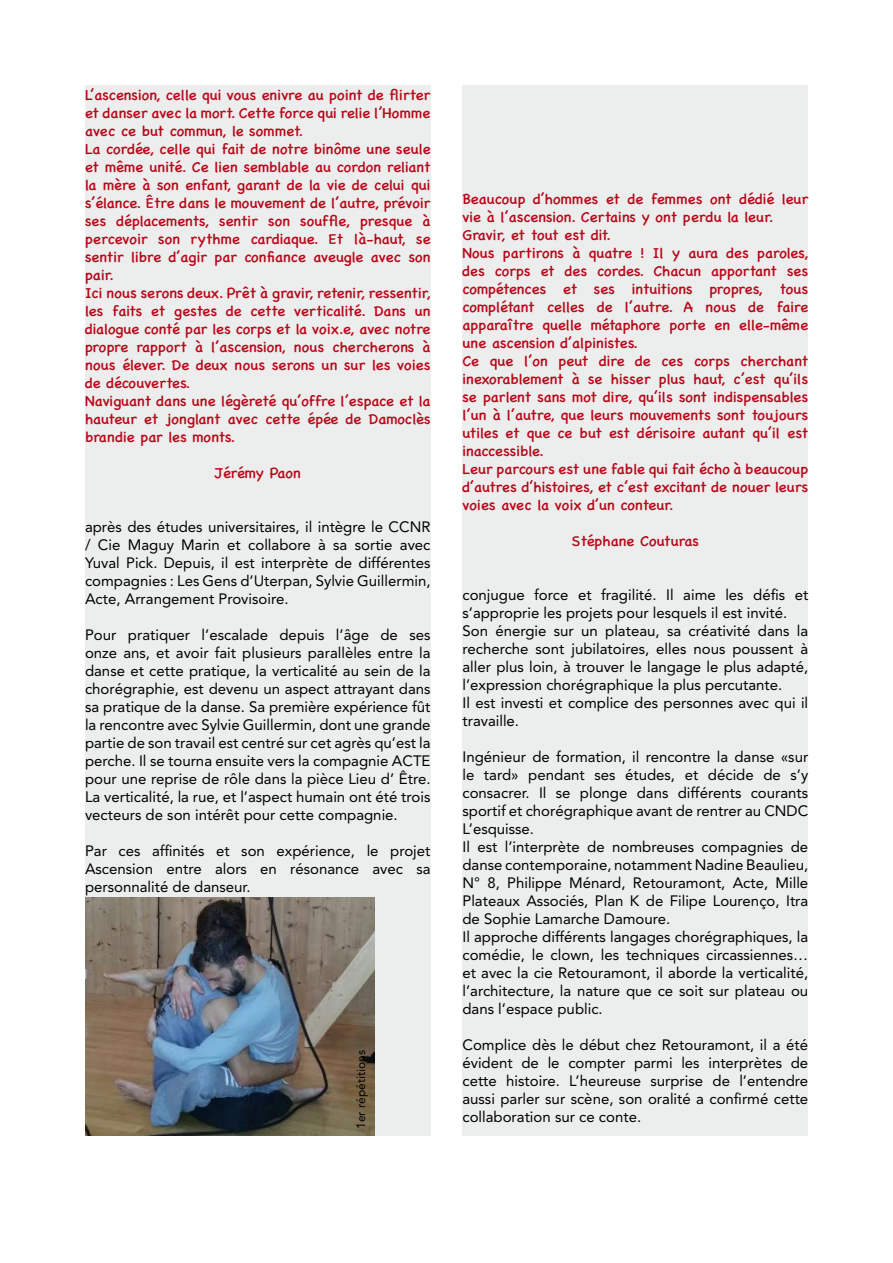
<style>
.page{position:relative;width:893px;height:1263px;background:#fff}
.page>*{position:absolute;margin:0;border:0;box-sizing:border-box;transform-origin:0 0}
.t1{font:15px/18px "Avenir LT";color:#000;text-align:justify}
.t2{font:15px/18px "Chalkboard SE";color:#b70718}
.t3{font:12px "Avenir LT";color:#000}
</style>
<div class="page">
<div style="left:85px;top:85px;width:346px;height:1050px;background:#eceded"></div>
<div style="left:462px;top:85px;width:346px;height:1050px;background:#eceded"></div>
<img style="left:85px;top:897px;width:289px;height:238px">
<p class="t2" style="left:85px;top:85px;width:347px">L’ascension, celle qui vous enivre au point de flirter et danser avec la mort. Cette force qui relie l’Homme avec ce but commun, le sommet.<br>La cordée, celle qui fait de notre binôme une seule et même unité. Ce lien semblable au cordon reliant la mère à son enfant, garant de la vie de celui qui s’élance. Être dans le mouvement de l’autre, prévoir ses déplacements, sentir son souffle, presque à percevoir son rythme cardiaque. Et là-haut, se sentir libre d’agir par confiance aveugle avec son pair.<br>Ici nous serons deux. Prêt à gravir, retenir, ressentir, les faits et gestes de cette verticalité. Dans un dialogue conté par les corps et la voix.e, avec notre propre rapport à l’ascension, nous chercherons à nous élever. De deux nous serons un sur les voies de découvertes.<br>Naviguant dans une légèreté qu’offre l’espace et la hauteur et jonglant avec cette épée de Damoclès brandie par les monts.</p>
<p class="t2" style="left:215px;top:463px;width:88px">Jérémy Paon</p>
<p class="t1" style="left:85px;top:518px;width:347px">après des études universitaires, il intègre le CCNR / Cie Maguy Marin et collabore à sa sortie avec Yuval Pick. Depuis, il est interprète de différentes compagnies : Les Gens d’Uterpan, Sylvie Guillermin, Acte, Arrangement Provisoire.</p>
<p class="t1" style="left:85px;top:626px;width:347px">Pour pratiquer l’escalade depuis l’âge de ses onze ans, et avoir fait plusieurs parallèles entre la danse et cette pratique, la verticalité au sein de la chorégraphie, est devenu un aspect attrayant dans sa pratique de la danse. Sa première expérience fût la rencontre avec Sylvie Guillermin, dont une grande partie de son travail est centré sur cet agrès qu’est la perche. Il se tourna ensuite vers la compagnie ACTE pour une reprise de rôle dans la pièce Lieu d’ Être.<br>La verticalité, la rue, et l’aspect humain ont été trois vecteurs de son intérêt pour cette compagnie.</p>
<p class="t1" style="left:85px;top:842px;width:347px">Par ces affinités et son expérience, le projet Ascension entre alors en résonance avec sa personnalité de danseur.</p>
<p class="t3" style="left:354px;top:1129px;width:80px;rotate:-90deg">1er répétitions</p>
<p class="t2" style="left:462px;top:189px;width:347px">Beaucoup d’hommes et de femmes ont dédié leur vie à l’ascension. Certains y ont perdu la leur.<br>Gravir, et tout est dit.<br>Nous partirons à quatre ! Il y aura des paroles, des corps et des cordes. Chacun apportant ses compétences et ses intuitions propres, tous complétant celles de l’autre. A nous de faire apparaître quelle métaphore porte en elle-même une ascension d’alpinistes.<br>Ce que l’on peut dire de ces corps cherchant inexorablement à se hisser plus haut, c’est qu’ils se parlent sans mot dire, qu’ils sont indispensables l’un à l’autre, que leurs mouvements sont toujours utiles et que ce but est dérisoire autant qu’il est inaccessible.<br>Leur parcours est une fable qui fait écho à beaucoup d’autres d’histoires, et c’est excitant de nouer leurs voies avec la voix d’un conteur.</p>
<p class="t2" style="left:572px;top:531px;width:129px">Stéphane Couturas</p>
<p class="t1" style="left:462px;top:586px;width:347px;text-align:left">conjugue force et fragilité. Il aime les défis et s’approprie les projets pour lesquels il est invité.<br>Son énergie sur un plateau, sa créativité dans la recherche sont jubilatoires, elles nous poussent à aller plus loin, à trouver le langage le plus adapté, l’expression chorégraphique la plus percutante.<br>Il est investi et complice des personnes avec qui il travaille.</p>
<p class="t1" style="left:462px;top:748px;width:347px;text-align:left">Ingénieur de formation, il rencontre la danse «sur le tard» pendant ses études, et décide de s’y consacrer. Il se plonge dans différents courants sportif et chorégraphique avant de rentrer au CNDC L’esquisse.<br>Il est l’interprète de nombreuses compagnies de danse contemporaine, notamment Nadine Beaulieu, N° 8, Philippe Ménard, Retouramont, Acte, Mille Plateaux Associés, Plan K de Filipe Lourenço, Itra de Sophie Lamarche Damoure.<br>Il approche différents langages chorégraphiques, la comédie, le clown, les techniques circassiennes… et avec la cie Retouramont, il aborde la verticalité, l’architecture, la nature que ce soit sur plateau ou dans l’espace public.</p>
<p class="t1" style="left:462px;top:1036px;width:347px">Complice dès le début chez Retouramont, il a été évident de le compter parmi les interprètes de cette histoire. L’heureuse surprise de l’entendre aussi parler sur scène, son oralité a confirmé cette collaboration sur ce conte.</p>
</div>
